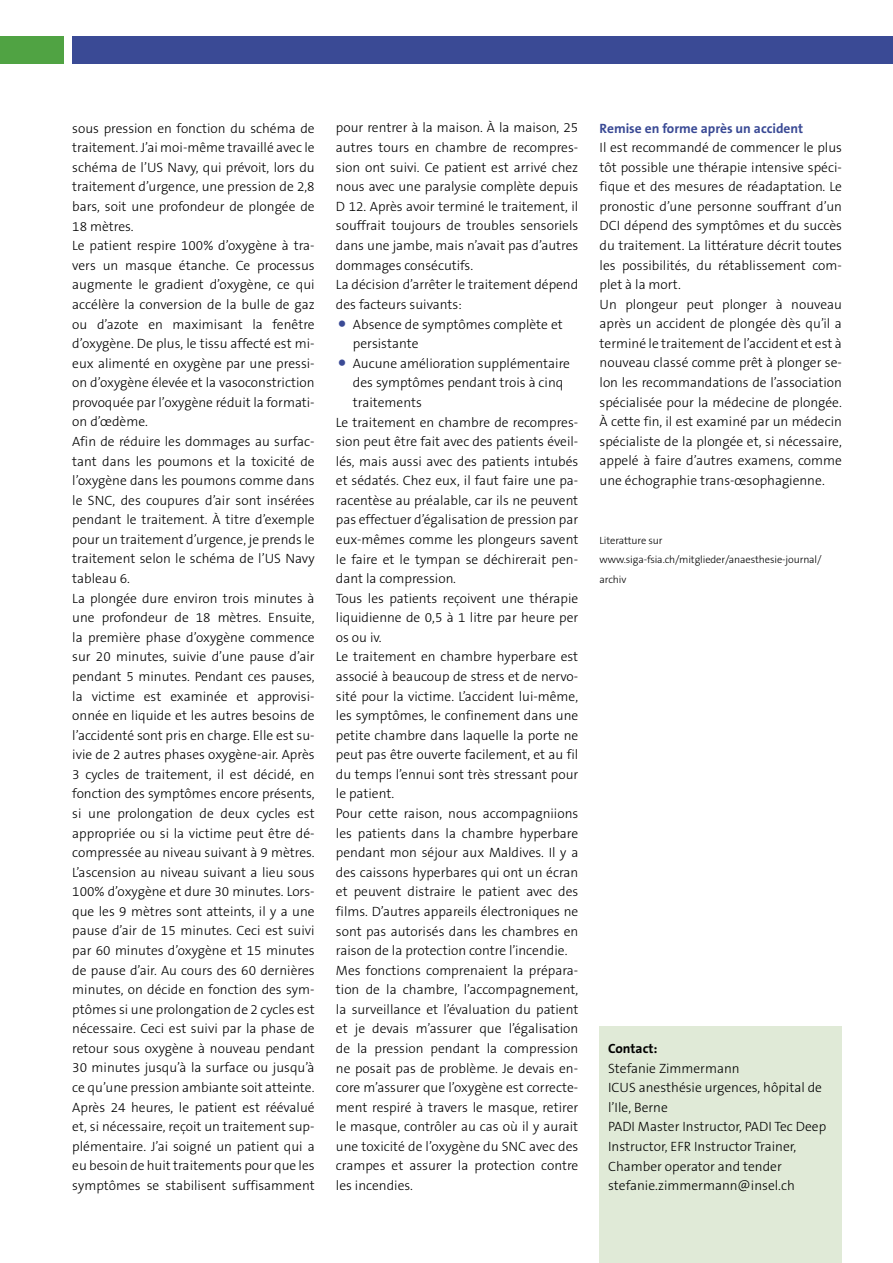
<style>
.page{position:relative;width:893px;height:1263px;background:#fff}
.page>*{position:absolute;margin:0;border:0;box-sizing:border-box;transform-origin:0 0}
.t1{font:300 13.5px/19.6px "The Sans B W3";color:#000}
.t2{font:700 13.5px "The Sans B W7";color:#3a4a95}
.t3{font:700 13.5px "The Sans B W7";color:#000}
.t4{font:300 10.5px/19.5px "The Sans B W3";letter-spacing:-.01em;color:#000}
.s1{font-size:31.5px;color:#3a4a95}
</style>
<div class="page">
<div style="left:0;top:36px;width:64px;height:27px;background:#50a343"></div>
<div style="left:72px;top:36px;width:821px;height:27px;background:#3a4a95"></div>
<div style="left:600px;top:1027px;width:242px;height:236px;background:#e0ead7"></div>
<p class="t1" style="left:72px;top:118px;width:244px">sous pression en fonction du schéma de traitement. J’ai moi-même travaillé avec le schéma de l’US Navy, qui prévoit, lors du traitement d’urgence, une pression de 2,8 bars, soit une profondeur de plongée de 18 mètres.<br>Le patient respire 100% d’oxygène à tra&shy;vers un masque étanche. Ce processus augmente le gradient d’oxygène, ce qui accélère la conversion de la bulle de gaz ou d’azote en maximisant la fenêtre d’oxygène. De plus, le tissu affecté est mi&shy;eux alimenté en oxygène par une pressi&shy;on d’oxygène élevée et la vasoconstriction provoquée par l’oxygène réduit la formati&shy;on d’œdème.<br>Afin de réduire les dommages au surfac&shy;tant dans les poumons et la toxicité de l’oxygène dans les poumons comme dans le SNC, des coupures d’air sont insérées pendant le traitement. À titre d’exemple pour un traitement d’urgence, je prends le traitement selon le schéma de l’US Navy tableau 6.<br>La plongée dure environ trois minutes à une profondeur de 18 mètres. Ensuite, la première phase d’oxygène commence sur 20 minutes, suivie d’une pause d’air pendant 5 minutes. Pendant ces pauses, la victime est examinée et approvisi&shy;onnée en liquide et les autres besoins de l’accidenté sont pris en charge. Elle est su&shy;ivie de 2 autres phases oxygène-air. Après 3 cycles de traitement, il est décidé, en fonction des symptômes encore présents, si une prolongation de deux cycles est appropriée ou si la victime peut être dé&shy;compressée au niveau suivant à 9 mètres.<br>L’ascension au niveau suivant a lieu sous 100% d’oxygène et dure 30 minutes. Lors&shy;que les 9 mètres sont atteints, il y a une pause d’air de 15 minutes. Ceci est suivi par 60 minutes d’oxygène et 15 minutes de pause d’air. Au cours des 60 dernières minutes, on décide en fonction des sym&shy;ptômes si une prolongation de 2 cycles est nécessaire. Ceci est suivi par la phase de retour sous oxygène à nouveau pendant 30 minutes jusqu’à la surface ou jusqu’à ce qu’une pression ambiante soit atteinte.<br>Après 24 heures, le patient est réévalué et, si nécessaire, reçoit un traitement sup&shy;plémentaire. J’ai soigné un patient qui a eu besoin de huit traitements pour que les symptômes se stabilisent suffisamment</p>
<p class="t1" style="left:336px;top:118px;width:244px">pour rentrer à la maison. À la maison, 25 autres tours en chambre de recompres&shy;sion ont suivi. Ce patient est arrivé chez nous avec une paralysie complète depuis D 12. Après avoir terminé le traitement, il souffrait toujours de troubles sensoriels dans une jambe, mais n’avait pas d’autres dommages consécutifs.<br>La décision d’arrêter le traitement dépend des facteurs suivants:</p>
<p class="t1" style="left:353px;top:314px;width:211px;text-indent:-17px"><span class="s1">•</span> Absence de symptômes complète et persistante</p>
<p class="t1" style="left:336px;top:353px;width:236px"><span class="s1">•</span> Aucune amélioration supplémentaire</p>
<p class="t1" style="left:353px;top:373px;width:212px">des symptômes pendant trois à cinq</p>
<p class="t1" style="left:353px;top:393px;width:70px">traitements</p>
<p class="t1" style="left:336px;top:412px;width:244px">Le traitement en chambre de recompres-</p>
<p class="t1" style="left:336px;top:432px;width:244px">sion peut être fait avec des patients éveil-</p>
<p class="t1" style="left:336px;top:451px;width:244px">lés, mais aussi avec des patients intubés</p>
<p class="t1" style="left:336px;top:471px;width:244px">et sédatés. Chez eux, il faut faire une pa-</p>
<p class="t1" style="left:336px;top:490px;width:244px">racentèse au préalable, car ils ne peuvent</p>
<p class="t1" style="left:336px;top:510px;width:244px">pas effectuer d’égalisation de pression par</p>
<p class="t1" style="left:336px;top:530px;width:244px">eux-mêmes comme les plongeurs savent</p>
<p class="t1" style="left:336px;top:549px;width:244px">le faire et le tympan se déchirerait pen-</p>
<p class="t1" style="left:336px;top:569px;width:122px">dant la compression.</p>
<p class="t1" style="left:336px;top:588px;width:244px">Tous les patients reçoivent une thérapie</p>
<p class="t1" style="left:336px;top:608px;width:244px">liquidienne de 0,5 à 1 litre par heure per</p>
<p class="t1" style="left:336px;top:627px;width:47px">os ou iv.</p>
<p class="t1" style="left:336px;top:647px;width:244px">Le traitement en chambre hyperbare est</p>
<p class="t1" style="left:336px;top:667px;width:244px">associé à beaucoup de stress et de nervo-</p>
<p class="t1" style="left:336px;top:686px;width:244px">sité pour la victime. L’accident lui-même,</p>
<p class="t1" style="left:336px;top:706px;width:244px">les symptômes, le confinement dans une</p>
<p class="t1" style="left:336px;top:725px;width:244px">petite chambre dans laquelle la porte ne</p>
<p class="t1" style="left:336px;top:745px;width:244px">peut pas être ouverte facilement, et au fil</p>
<p class="t1" style="left:336px;top:764px;width:244px">du temps l’ennui sont très stressant pour</p>
<p class="t1" style="left:336px;top:784px;width:60px">le patient.</p>
<p class="t1" style="left:336px;top:804px;width:244px">Pour cette raison, nous accompagniions</p>
<p class="t1" style="left:336px;top:823px;width:244px">les patients dans la chambre hyperbare</p>
<p class="t1" style="left:336px;top:843px;width:244px">pendant mon séjour aux Maldives. Il y a</p>
<p class="t1" style="left:336px;top:862px;width:244px">des caissons hyperbares qui ont un écran</p>
<p class="t1" style="left:336px;top:882px;width:244px">et peuvent distraire le patient avec des</p>
<p class="t1" style="left:336px;top:902px;width:244px">films. D’autres appareils électroniques ne</p>
<p class="t1" style="left:336px;top:921px;width:244px">sont pas autorisés dans les chambres en</p>
<p class="t1" style="left:336px;top:941px;width:233px">raison de la protection contre l’incendie.</p>
<p class="t1" style="left:336px;top:960px;width:244px">Mes fonctions comprenaient la prépara-</p>
<p class="t1" style="left:336px;top:980px;width:244px">tion de la chambre, l’accompagnement,</p>
<p class="t1" style="left:336px;top:999px;width:244px">la surveillance et l’évaluation du patient</p>
<p class="t1" style="left:336px;top:1019px;width:244px">et je devais m’assurer que l’égalisation</p>
<p class="t1" style="left:336px;top:1039px;width:244px">de la pression pendant la compression</p>
<p class="t1" style="left:336px;top:1058px;width:244px">ne posait pas de problème. Je devais en-</p>
<p class="t1" style="left:336px;top:1078px;width:244px">core m’assurer que l’oxygène est correcte-</p>
<p class="t1" style="left:336px;top:1097px;width:244px">ment respiré à travers le masque, retirer</p>
<p class="t1" style="left:336px;top:1117px;width:244px">le masque, contrôler au cas où il y aurait</p>
<p class="t1" style="left:336px;top:1136px;width:244px">une toxicité de l’oxygène du SNC avec des</p>
<p class="t1" style="left:336px;top:1156px;width:244px">crampes et assurer la protection contre</p>
<p class="t1" style="left:336px;top:1176px;width:79px">les incendies.</p>
<p class="t2" style="left:600px;top:119px;width:205px">Remise en forme après un accident</p>
<p class="t1" style="left:600px;top:138px;width:244px">Il est recommandé de commencer le plus tôt possible une thérapie intensive spéci&shy;fique et des mesures de réadaptation. Le pronostic d’une personne souffrant d’un DCI dépend des symptômes et du succès du traitement. La littérature décrit toutes les possibilités, du rétablissement com&shy;plet à la mort.<br>Un plongeur peut plonger à nouveau après un accident de plongée dès qu’il a terminé le traitement de l’accident et est à nouveau classé comme prêt à plonger se&shy;lon les recommandations de l’association spécialisée pour la médecine de plongée.<br>À cette fin, il est examiné par un médecin spécialiste de la plongée et, si nécessaire, appelé à faire d’autres examens, comme une échographie trans-œsophagienne.</p>
<p class="t4" style="left:600px;top:531px;width:224px">Literatture sur www.siga-fsia.ch/mitglieder/anaesthesie-journal/ archiv</p>
<p class="t3" style="left:608px;top:1040px;width:51px">Contact:</p>
<p class="t1" style="left:608px;top:1058px;width:220px">Stefanie Zimmermann<br>ICUS anesthésie urgences, hôpital de l’Ile, Berne<br>PADI Master Instructor, PADI Tec Deep<br>Instructor, EFR Instructor Trainer,<br>Chamber operator and tender stefanie.zimmermann@insel.ch</p>
</div>
